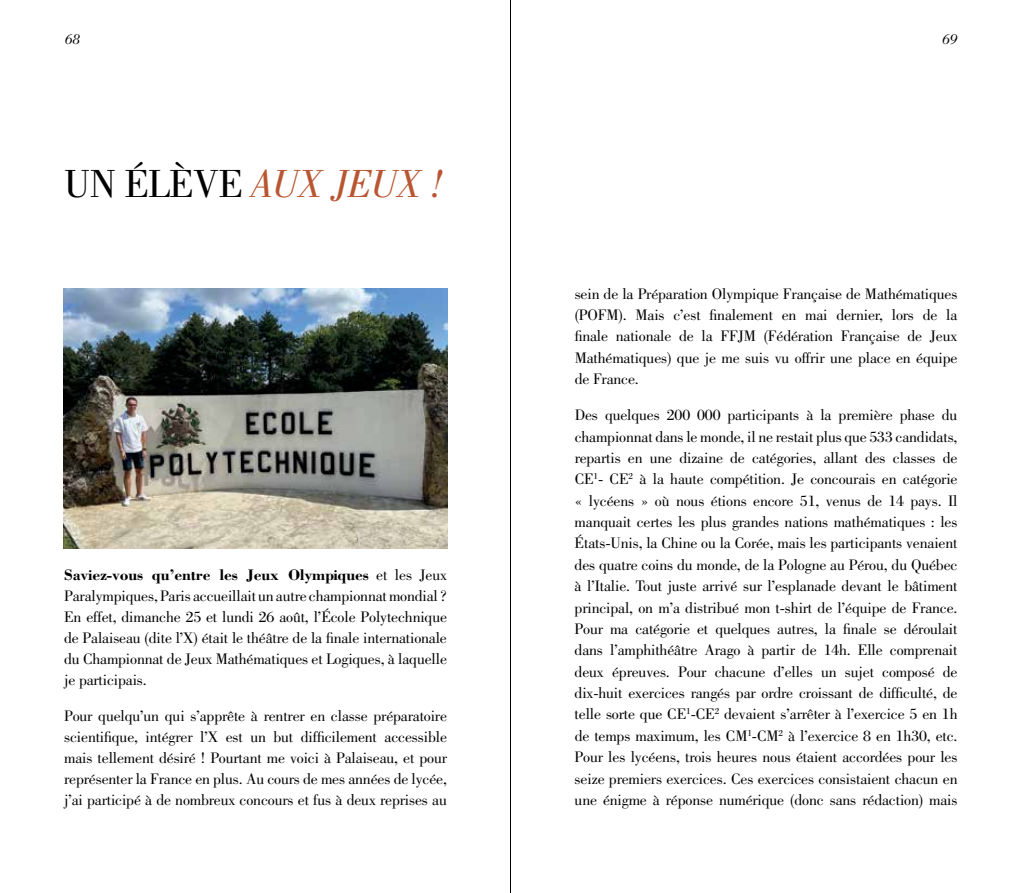
<style>
.page{position:relative;width:1021px;height:893px;background:#fff}
.page>*{position:absolute;margin:0;border:0;box-sizing:border-box;transform-origin:0 0}
.t1{font:italic 40.5px "Bodoni Std";letter-spacing:-.03em;color:#b85631}
.t2{font:15.75px/21.3px "Bodoni Std";letter-spacing:-.01em;color:#000;text-align:justify}
.t3{font:italic 15px "Bodoni Std";color:#000}
.s1{font-style:normal;color:#000}
.s2{font-weight:700}
</style>
<div class="page">
<hr style="left:510px;top:0;width:1px;height:893px;background:#000">
<img style="left:63px;top:288px;width:384px;height:260px">
<p class="t3" style="left:65px;top:31px;width:16px">68</p>
<p class="t3" style="left:942px;top:31px;width:16px">69</p>
<h1 class="t1" style="left:64px;top:161px;width:382px"><span class="s1">UN ÉLÈVE</span> AUX JEUX !</h1>
<p class="t2" style="left:64px;top:564px;width:384px"><span class="s2">Saviez-vous qu’entre les Jeux Olympiques</span> et les Jeux Paralympiques, Paris accueillait un autre championnat mondial ?<br>En effet, dimanche 25 et lundi 26 août, l’École Polytechnique de Palaiseau (dite l’X) était le théâtre de la finale internationale du Championnat de Jeux Mathématiques et Logiques, à laquelle je participais.</p>
<p class="t2" style="left:64px;top:705px;width:384px">Pour quelqu’un qui s’apprête à rentrer en classe préparatoire scientifique, intégrer l’X est un but difficilement accessible mais tellement désiré ! Pourtant me voici à Palaiseau, et pour représenter la France en plus. Au cours de mes années de lycée, j’ai participé à de nombreux concours et fus à deux reprises au</p>
<p class="t2" style="left:574px;top:283px;width:384px">sein de la Préparation Olympique Française de Mathématiques (POFM). Mais c’est finalement en mai dernier, lors de la finale nationale de la FFJM (Fédération Française de Jeux Mathématiques) que je me suis vu offrir une place en équipe de France.</p>
<p class="t2" style="left:574px;top:405px;width:384px">Des quelques 200 000 participants à la première phase du championnat dans le monde, il ne restait plus que 533 candidats, repartis en une dizaine de catégories, allant des classes de CE<sup>1</sup>- CE<sup>2</sup> à la haute compétition. Je concourais en catégorie « lycéens » où nous étions encore 51, venus de 14 pays. Il manquait certes les plus grandes nations mathématiques : les États-Unis, la Chine ou la Corée, mais les participants venaient des quatre coins du monde, de la Pologne au Pérou, du Québec à l’Italie. Tout juste arrivé sur l’esplanade devant le bâtiment principal, on m’a distribué mon t-shirt de l’équipe de France.<br>Pour ma catégorie et quelques autres, la finale se déroulait dans l’amphithéâtre Arago à partir de 14h. Elle comprenait deux épreuves. Pour chacune d’elles un sujet composé de dix-huit exercices rangés par ordre croissant de difficulté, de telle sorte que CE<sup>1</sup>-CE<sup>2</sup> devaient s’arrêter à l’exercice 5 en 1h de temps maximum, les CM<sup>1</sup>-CM<sup>2</sup> à l’exercice 8 en 1h30, etc.<br>Pour les lycéens, trois heures nous étaient accordées pour les seize premiers exercices. Ces exercices consistaient chacun en une énigme à réponse numérique (donc sans rédaction) mais</p>
</div>
